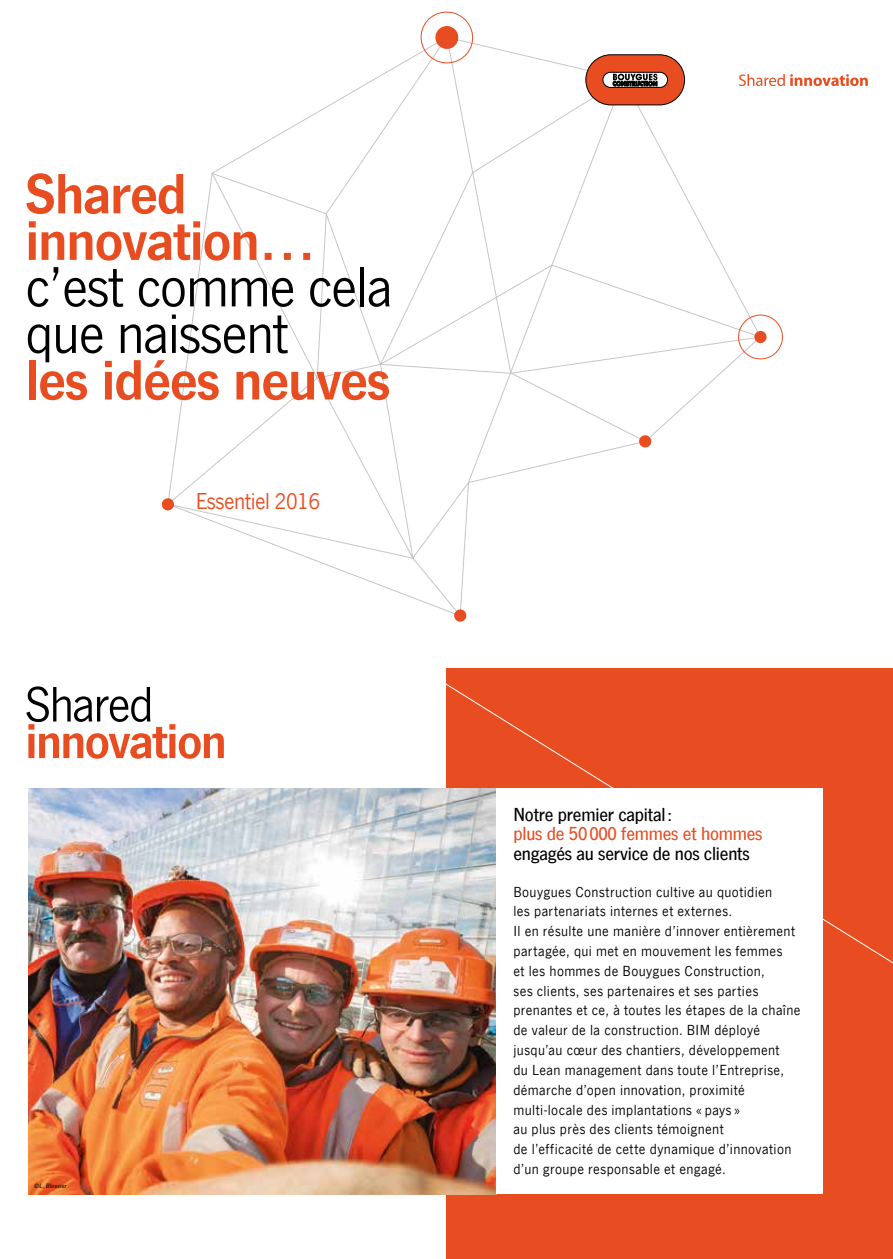
<style>
.page{position:relative;width:893px;height:1259px;background:#fff}
.page>*{position:absolute;margin:0;border:0;box-sizing:border-box;transform-origin:0 0}
.t1{font:700 57.75px/46.5px "News Gothic Comfor BYCN";letter-spacing:-.02em;color:#e84d21}
.t2{font:57.75px/46.5px "News Gothic Comfor BYCN";letter-spacing:-.02em;color:#000001}
.t3{font:700 50.85px "News Gothic Comfor BYCN";letter-spacing:-.03em;color:#e84d21}
.t4{font:50.85px "News Gothic Comfor BYCN";letter-spacing:-.03em;color:#000001}
.t5{font:23.25px "News Gothic Comfor BYCN";letter-spacing:-.02em;color:#e84d21}
.t6{font:500 19.05px "News Gothic Comfor BYCN";letter-spacing:-.01em;color:#000001}
.t7{font:500 19.05px "News Gothic Comfor BYCN";letter-spacing:-.01em;color:#e84d21}
.t8{font:14.7px/19.8px "News Gothic Comfor BYCN";letter-spacing:.025em;color:#000001}
.t9{font:italic 500 6.3px "News Gothic Comfor BYCN";letter-spacing:.03em;color:#000001}
</style>
<div class="page">
<div style="left:446px;top:668px;width:447px;height:591px;background:#e84d21"></div>
<img style="left:28px;top:788px;width:468px;height:406px">
<svg style="left:429px;top:683px;width:464px;height:293px"></svg>
<div style="left:496px;top:788px;width:326px;height:406px;background:#fff"></div>
<svg style="left:185px;top:43px;width:574px;height:571px"></svg>
<svg style="left:453px;top:609px;width:14px;height:13px"></svg>
<svg style="left:509px;top:312px;width:274px;height:136px"></svg>
<svg style="left:585px;top:54px;width:100px;height:51px;background:#c96549"></svg>
<svg style="left:739px;top:74px;width:129px;height:12px"></svg>
<svg style="left:161px;top:11px;width:315px;height:500px"></svg>
<h1 class="t1" style="left:25px;top:170px;width:292px">Shared innovation…</h1>
<h1 class="t2" style="left:25px;top:264px;width:369px">c’est comme cela que naissent</h1>
<h1 class="t1" style="left:25px;top:357px;width:367px">les idées neuves</h1>
<h3 class="t5" style="left:196px;top:489px;width:126px">Essentiel 2016</h3>
<h2 class="t4" style="left:25px;top:677px;width:130px">Shared</h2>
<h2 class="t3" style="left:25px;top:712px;width:203px">innovation</h2>
<p class="t9" style="left:34px;top:1182px;width:34px">©L. Blossier</p>
<p class="t6" style="left:513px;top:804px;width:160px">Notre premier capital:</p>
<p class="t7" style="left:513px;top:823px;width:251px">plus de 50000 femmes et hommes</p>
<p class="t6" style="left:513px;top:842px;width:238px">engagés au service de nos clients</p>
<p class="t8" style="left:513px;top:882px;width:289px">Bouygues Construction cultive au quotidien<br>les partenariats internes et externes.<br>Il en résulte une manière d’innover entièrement partagée, qui met en mouvement les femmes<br>et les hommes de Bouygues Construction,<br>ses clients, ses partenaires et ses parties prenantes et ce, à toutes les étapes de la chaîne de valeur de la construction. BIM déployé jusqu’au cœur des chantiers, développement<br>du Lean management dans toute l’Entreprise, démarche d’open innovation, proximité multi-locale des implantations « pays »<br>au plus près des clients témoignent<br>de l’efficacité de cette dynamique d’innovation d’un groupe responsable et engagé.</p>
</div>
